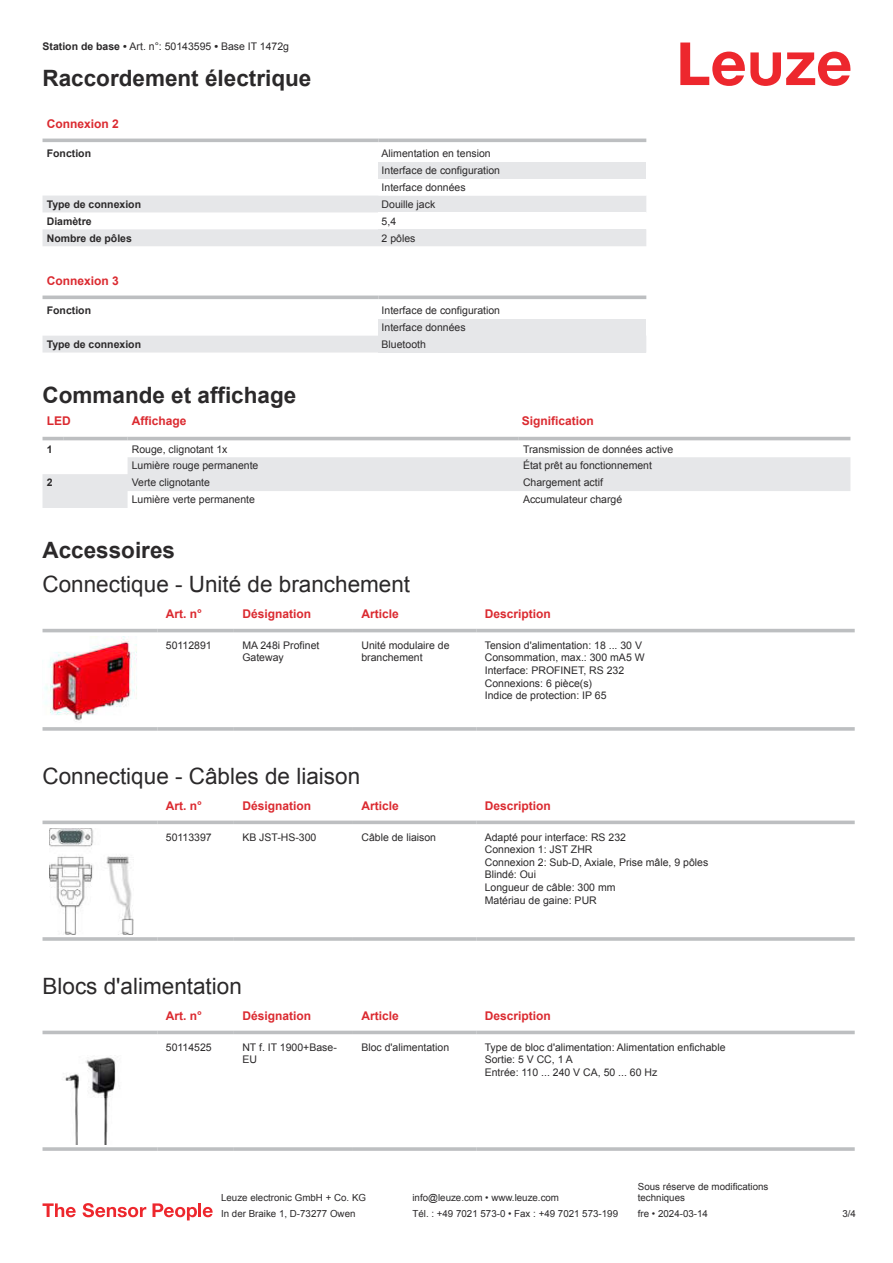
<style>
.page{position:relative;width:893px;height:1263px;background:#fff}
.page>*{position:absolute;margin:0;border:0;box-sizing:border-box;transform-origin:0 0}
.t1{font:22.5px "Arial";color:#2b292a}
.t2{font:700 22.5px "Arial";color:#2b292a}
.t3{font:700 12px "Arial";color:#db2a30}
.t4{font:10.5px/12.6px "Arial";color:#2b292a}
.t5{font:700 10.5px "Arial";color:#2b292a}
.t6{font:9.75px/11.7px "Arial";color:#2b292a}
.s1{font-weight:700}
</style>
<div class="page">
<svg style="left:680px;top:43px;width:170px;height:43px"></svg>
<svg style="left:43px;top:138px;width:603px;height:1px"></svg>
<hr style="left:43px;top:139px;width:335px;height:3px;background:#bdbfc1">
<hr style="left:378px;top:139px;width:268px;height:3px;background:#bdbfc1">
<svg style="left:43px;top:195px;width:335px;height:51px"></svg>
<div style="left:378px;top:162px;width:268px;height:17px;background:#e6e7e9"></div>
<div style="left:378px;top:196px;width:268px;height:16px;background:#e6e7e9"></div>
<div style="left:378px;top:229px;width:268px;height:17px;background:#e6e7e9"></div>
<svg style="left:43px;top:295px;width:603px;height:58px"></svg>
<hr style="left:43px;top:296px;width:335px;height:3px;background:#bdbfc1">
<hr style="left:378px;top:296px;width:268px;height:3px;background:#bdbfc1">
<div style="left:378px;top:302px;width:268px;height:17px;background:#fff"></div>
<div style="left:378px;top:319px;width:268px;height:17px;background:#e6e7e9"></div>
<div style="left:378px;top:336px;width:268px;height:17px;background:#e6e7e9"></div>
<div style="left:43px;top:436px;width:807px;height:5px;background:#ededed"></div>
<svg style="left:43px;top:457px;width:807px;height:51px"></svg>
<hr style="left:43px;top:437px;width:21px;height:3px;background:#bdbfc1">
<hr style="left:64px;top:437px;width:64px;height:3px;background:#bdbfc1">
<hr style="left:128px;top:437px;width:391px;height:3px;background:#bdbfc1">
<hr style="left:519px;top:437px;width:331px;height:3px;background:#bdbfc1">
<svg style="left:43px;top:628px;width:812px;height:9px"></svg>
<hr style="left:43px;top:629px;width:114px;height:3px;background:#bdbfc1">
<hr style="left:157px;top:629px;width:77px;height:3px;background:#bdbfc1">
<hr style="left:234px;top:629px;width:119px;height:3px;background:#bdbfc1">
<hr style="left:353px;top:629px;width:123px;height:3px;background:#bdbfc1">
<hr style="left:476px;top:629px;width:379px;height:3px;background:#bdbfc1">
<svg style="left:43px;top:727px;width:114px;height:4px"></svg>
<hr style="left:157px;top:727px;width:77px;height:4px;background:#c5c7c9">
<svg style="left:234px;top:727px;width:119px;height:4px"></svg>
<svg style="left:353px;top:727px;width:123px;height:4px"></svg>
<hr style="left:476px;top:727px;width:379px;height:4px;background:#c5c7c9">
<img style="left:44px;top:637px;width:93px;height:85px">
<svg style="left:43px;top:824px;width:811px;height:110px"></svg>
<svg style="left:43px;top:820px;width:114px;height:4px"></svg>
<svg style="left:157px;top:820px;width:77px;height:4px"></svg>
<svg style="left:234px;top:820px;width:119px;height:4px"></svg>
<svg style="left:353px;top:820px;width:123px;height:4px"></svg>
<svg style="left:476px;top:820px;width:379px;height:4px;background:#c6c8ca"></svg>
<hr style="left:43px;top:937px;width:114px;height:4px;background:#c3c5c7">
<svg style="left:157px;top:937px;width:77px;height:4px"></svg>
<hr style="left:234px;top:937px;width:119px;height:4px;background:#c4c6c7">
<hr style="left:353px;top:937px;width:123px;height:4px;background:#c3c5c7">
<svg style="left:476px;top:937px;width:379px;height:4px;background:#c3c5c7"></svg>
<img style="left:49px;top:828px;width:84px;height:107px">
<div style="left:43px;top:1030px;width:812px;height:5px;background:#eeefef"></div>
<hr style="left:43px;top:1031px;width:114px;height:3px;background:#bdbfc1">
<hr style="left:157px;top:1031px;width:77px;height:3px;background:#bdbfc1">
<hr style="left:234px;top:1031px;width:119px;height:3px;background:#bdbfc1">
<hr style="left:353px;top:1031px;width:123px;height:3px;background:#bdbfc1">
<hr style="left:476px;top:1031px;width:379px;height:3px;background:#bdbfc1">
<svg style="left:43px;top:1147px;width:114px;height:4px"></svg>
<hr style="left:157px;top:1147px;width:77px;height:4px;background:#c7c8ca">
<hr style="left:234px;top:1147px;width:119px;height:4px;background:#bdbfc1">
<svg style="left:353px;top:1147px;width:123px;height:4px"></svg>
<hr style="left:476px;top:1147px;width:379px;height:4px;background:#c7c8ca">
<img style="left:63px;top:1057px;width:53px;height:88px">
<svg style="left:43px;top:1203px;width:33px;height:14px"></svg>
<svg style="left:83px;top:1203px;width:63px;height:14px"></svg>
<svg style="left:153px;top:1203px;width:44px;height:17px"></svg>
<hr style="left:198px;top:1203px;width:3px;height:14px;background:#ed272d">
<svg style="left:203px;top:1207px;width:10px;height:10px"></svg>
<p class="t4" style="left:43px;top:41px;width:248px"><span class="s1">Station de base •</span> Art. n°: 50143595 <span class="s1">•</span> Base IT 1472g</p>
<h1 class="t2" style="left:43px;top:70px;width:270px">Raccordement électrique</h1>
<p class="t3" style="left:47px;top:119px;width:74px">Connexion 2</p>
<p class="t5" style="left:47px;top:149px;width:46px">Fonction</p>
<p class="t4" style="left:382px;top:146px;width:120px;line-height:17px">Alimentation en tension<br>Interface de configuration<br>Interface données</p>
<p class="t5" style="left:47px;top:200px;width:96px">Type de connexion</p>
<p class="t4" style="left:382px;top:199px;width:55px">Douille jack</p>
<p class="t5" style="left:47px;top:217px;width:46px">Diamètre</p>
<p class="t4" style="left:382px;top:216px;width:16px">5,4</p>
<p class="t5" style="left:47px;top:234px;width:87px">Nombre de pôles</p>
<p class="t4" style="left:382px;top:233px;width:35px">2 pôles</p>
<p class="t3" style="left:47px;top:276px;width:74px">Connexion 3</p>
<p class="t5" style="left:47px;top:306px;width:46px">Fonction</p>
<p class="t4" style="left:382px;top:303px;width:120px;line-height:17px">Interface de configuration<br>Interface données</p>
<p class="t5" style="left:47px;top:340px;width:96px">Type de connexion</p>
<p class="t4" style="left:382px;top:339px;width:46px">Bluetooth</p>
<h1 class="t2" style="left:43px;top:386px;width:255px">Commande et affichage</h1>
<p class="t3" style="left:47px;top:416px;width:25px">LED</p>
<p class="t3" style="left:132px;top:416px;width:56px">Affichage</p>
<p class="t3" style="left:522px;top:416px;width:74px">Signification</p>
<p class="t5" style="left:47px;top:445px;width:7px">1</p>
<p class="t4" style="left:132px;top:443px;width:97px">Rouge, clignotant 1x</p>
<p class="t4" style="left:523px;top:443px;width:152px">Transmission de données active</p>
<p class="t4" style="left:132px;top:460px;width:128px">Lumière rouge permanente</p>
<p class="t4" style="left:523px;top:460px;width:130px">État prêt au fonctionnement</p>
<p class="t5" style="left:47px;top:479px;width:7px">2</p>
<p class="t4" style="left:132px;top:477px;width:80px">Verte clignotante</p>
<p class="t4" style="left:523px;top:477px;width:81px">Chargement actif</p>
<p class="t4" style="left:132px;top:494px;width:125px">Lumière verte permanente</p>
<p class="t4" style="left:523px;top:494px;width:101px">Accumulateur chargé</p>
<h1 class="t2" style="left:43px;top:542px;width:134px">Accessoires</h1>
<h1 class="t1" style="left:43px;top:575px;width:369px">Connectique - Unité de branchement</h1>
<p class="t3" style="left:166px;top:609px;width:38px">Art. n°</p>
<p class="t3" style="left:242px;top:609px;width:70px">Désignation</p>
<p class="t3" style="left:361px;top:609px;width:39px">Article</p>
<p class="t3" style="left:485px;top:609px;width:68px">Description</p>
<p class="t4" style="left:166px;top:640px;width:47px">50112891</p>
<p class="t4" style="left:242px;top:640px;width:79px">MA 248i Profinet<br>Gateway</p>
<p class="t4" style="left:361px;top:640px;width:90px">Unité modulaire de branchement</p>
<p class="t4" style="left:485px;top:640px;width:161px">Tension d'alimentation: 18 ... 30 V<br>Consommation, max.: 300 mA5 W<br>Interface: PROFINET, RS 232<br>Connexions: 6 pièce(s)<br>Indice de protection: IP 65</p>
<h1 class="t1" style="left:43px;top:767px;width:319px">Connectique - Câbles de liaison</h1>
<p class="t3" style="left:166px;top:801px;width:38px">Art. n°</p>
<p class="t3" style="left:242px;top:801px;width:70px">Désignation</p>
<p class="t3" style="left:361px;top:801px;width:39px">Article</p>
<p class="t3" style="left:485px;top:801px;width:68px">Description</p>
<p class="t4" style="left:166px;top:831px;width:47px">50113397</p>
<p class="t4" style="left:242px;top:831px;width:76px">KB JST-HS-300</p>
<p class="t4" style="left:361px;top:831px;width:76px">Câble de liaison</p>
<p class="t4" style="left:485px;top:831px;width:225px">Adapté pour interface: RS 232<br>Connexion 1: JST ZHR<br>Connexion 2: Sub-D, Axiale, Prise mâle, 9 pôles<br>Blindé: Oui<br>Longueur de câble: 300 mm<br>Matériau de gaine: PUR</p>
<h1 class="t1" style="left:43px;top:977px;width:201px">Blocs d'alimentation</h1>
<p class="t3" style="left:166px;top:1011px;width:38px">Art. n°</p>
<p class="t3" style="left:242px;top:1011px;width:70px">Désignation</p>
<p class="t3" style="left:361px;top:1011px;width:39px">Article</p>
<p class="t3" style="left:485px;top:1011px;width:68px">Description</p>
<p class="t4" style="left:166px;top:1042px;width:47px">50114525</p>
<p class="t4" style="left:242px;top:1042px;width:96px">NT f. IT 1900+Base-<br>EU</p>
<p class="t4" style="left:361px;top:1042px;width:89px">Bloc d'alimentation</p>
<p class="t4" style="left:485px;top:1042px;width:242px">Type de bloc d'alimentation: Alimentation enfichable<br>Sortie: 5 V CC, 1 A<br>Entrée: 110 ... 240 V CA, 50 ... 60 Hz</p>
<p class="t6" style="left:221px;top:1193px;width:146px">Leuze electronic GmbH + Co. KG</p>
<p class="t6" style="left:412px;top:1193px;width:148px">info@leuze.com • www.leuze.com</p>
<p class="t6" style="left:638px;top:1181px;width:132px">Sous réserve de modifications techniques</p>
<p class="t6" style="left:221px;top:1209px;width:136px">In der Braike 1, D-73277 Owen</p>
<p class="t6" style="left:412px;top:1209px;width:207px">Tél. : +49 7021 573-0 • Fax : +49 7021 573-199</p>
<p class="t6" style="left:638px;top:1209px;width:72px">fre • 2024-03-14</p>
<p class="t6" style="left:842px;top:1209px;width:15px">3 /4</p>
</div>
